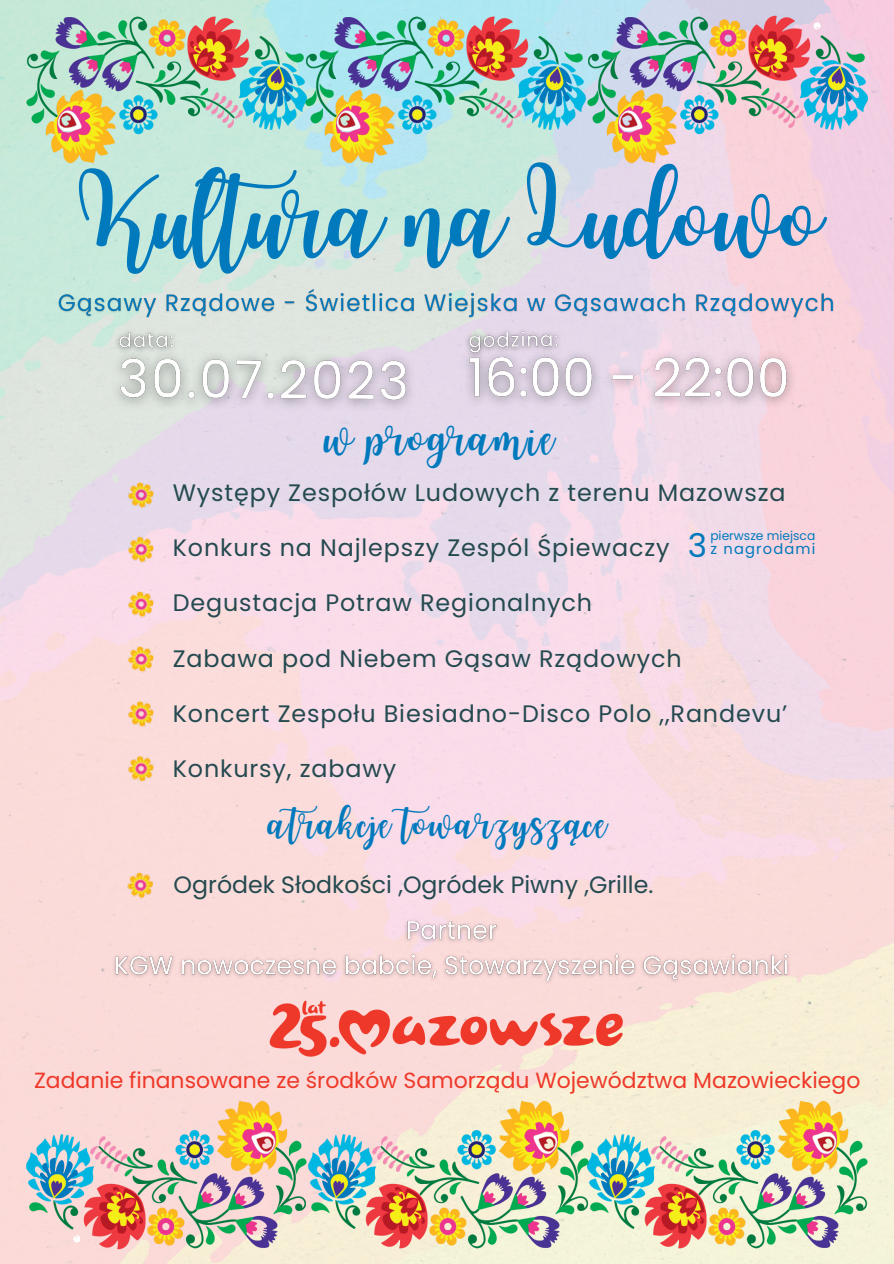
<style>
.page{position:relative;width:894px;height:1264px;background:#fff}
.page>*{position:absolute;margin:0;border:0;box-sizing:border-box;transform-origin:0 0}
.t1{font:85.2px "Joshico";color:#0079bd}
.t2{font:37.2px "Joshico";letter-spacing:.05em;color:#0079bd}
.t3{font:32.7px "Poppins";color:#0079bd}
.t4{font:31.8px "Joshico";letter-spacing:.05em;color:#0079bd}
.t5{font:23.85px "Poppins";letter-spacing:.035em;color:#244a50}
.t6{font:23.7px "Poppins";color:#244a50}
.t7{font:21.9px "Poppins";color:#ee3829}
.t8{font:14.7px "Poppins";letter-spacing:.08em;color:#0079bd}
.t9{font:12.3px "Poppins";color:#0079bd}
</style>
<div class="page">
<img style="left:0;top:12px;width:893px;height:154px">
<img style="left:121px;top:479px;width:34px;height:31px">
<img style="left:121px;top:534px;width:34px;height:30px">
<img style="left:121px;top:588px;width:34px;height:31px">
<img style="left:121px;top:643px;width:34px;height:31px">
<img style="left:121px;top:698px;width:34px;height:31px">
<img style="left:121px;top:753px;width:34px;height:30px">
<img style="left:120px;top:869px;width:34px;height:31px">
<img style="left:0;top:1097px;width:893px;height:155px">
<img style="left:221px;top:997px;width:451px;height:101px">
<img style="left:48px;top:284px;width:791px;height:40px">
<img style="left:102px;top:326px;width:326px;height:111px">
<img style="left:451px;top:328px;width:355px;height:107px">
<img style="left:460px;top:318px;width:108px;height:46px">
<img style="left:109px;top:318px;width:75px;height:47px">
<img style="left:108px;top:906px;width:687px;height:85px">
<p class="t1" style="left:79px;top:143px;width:745px">Kultura na Ludowo</p>
<p class="t2" style="left:325px;top:405px;width:231px">w programie</p>
<p class="t5" style="left:173px;top:476px;width:614px">Występy Zespołów Ludowych z terenu Mazowsza</p>
<p class="t5" style="left:173px;top:531px;width:498px">Konkurs na Najlepszy Zespól Śpiewaczy</p>
<p class="t5" style="left:173px;top:586px;width:420px">Degustacja Potraw Regionalnych</p>
<p class="t5" style="left:173px;top:641px;width:510px">Zabawa pod Niebem Gąsaw Rządowych</p>
<p class="t5" style="left:173px;top:696px;width:616px">Koncert Zespołu Biesiadno-Disco Polo ,,Randevu’</p>
<p class="t5" style="left:173px;top:751px;width:225px">Konkursy, zabawy</p>
<p class="t9" style="left:710px;top:527px;width:106px">pierwsze miejsca</p>
<p class="t3" style="left:687px;top:522px;width:21px">3</p>
<p class="t8" style="left:710px;top:539px;width:106px">z nagrodami</p>
<p class="t4" style="left:269px;top:796px;width:340px">atrakcje towarzyszące</p>
<p class="t6" style="left:173px;top:867px;width:481px">Ogródek Słodkości ,Ogródek Piwny ,Grille.</p>
<p class="t7" style="left:34px;top:1065px;width:827px">Zadanie finansowane ze środków Samorządu Województwa Mazowieckiego</p>
</div>
